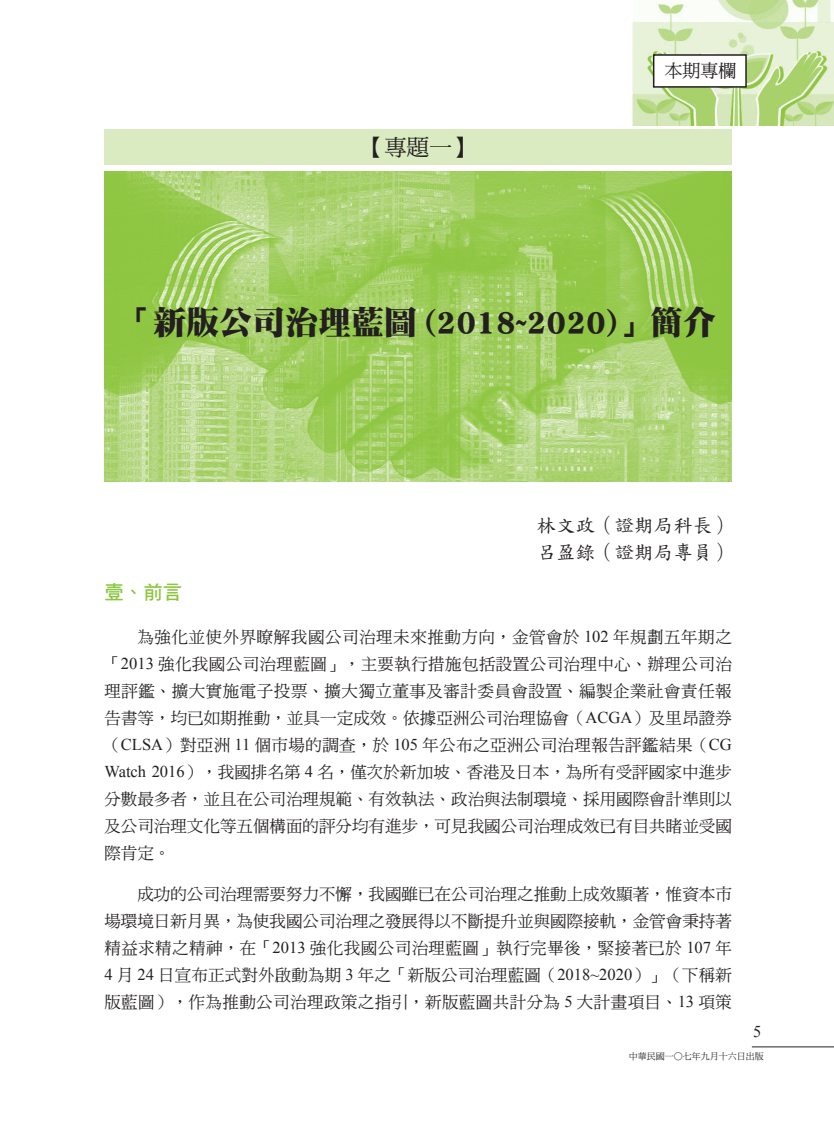
<style>
.page{position:relative;width:834px;height:1132px;background:#fff}
.page>*{position:absolute;margin:0;border:0;box-sizing:border-box;transform-origin:0 0}
.t1{font:33px "DF Ming Std W12";color:#231f20}
.t2{font:22.5px "DF Ming W5 WINP BF";color:#231f20}
.t3{font:19.5px/27px "DF Kai Shu W5 HKSCS U";color:#231f20}
.t4{font:19.5px "DF Hei Std W7";color:#8bc63e}
.t5{font:18px "DF Ming W5 WIN BF";color:#231f20}
.t6{font:16.5px/27px "DF Ming W5 WINP BF";letter-spacing:.005em;color:#231f20;text-align:justify}
.t7{font:16.5px "Times New Roman";color:#231f20}
.t8{font:9px "DF Ming W5 WINP BF";color:#231f20}
.s1{font-family:"Times New Roman"}
</style>
<div class="page">
<hr style="left:751px;top:1046px;width:82px;height:1px;background:#231f20">
<img style="left:632px;top:0;width:201px;height:125px">
<div style="left:652px;top:54px;width:94px;height:34px;background:#fff;border:2px solid #231f20"></div>
<div style="left:104px;top:130px;width:627px;height:35px;background:#daeac1"></div>
<img style="left:104px;top:171px;width:627px;height:310px">
<h2 class="t2" style="left:362px;top:136px;width:114px">【專題一】</h2>
<p class="t5" style="left:664px;top:62px;width:73px">本期專欄</p>
<h1 class="t1" style="left:120px;top:304px;width:597px">「新版公司治理藍圖 (2018~2020)」簡介</h1>
<p class="t3" style="left:536px;top:511px;width:196px">林文政（證期局科長）呂盈錄（證期局專員）</p>
<p class="t4" style="left:104px;top:580px;width:79px">壹、前言</p>
<p class="t6" style="left:104px;top:623px;width:629px;text-indent:33px">為強化並使外界瞭解我國公司治理未來推動方向，金管會於 <span class="s1">102</span> 年規劃五年期之「<span class="s1">2013</span> 強化我國公司治理藍圖」，主要執行措施包括設置公司治理中心、辦理公司治理評鑑、擴大實施電子投票、擴大獨立董事及審計委員會設置、編製企業社會責任報告書等，均已如期推動，並具一定成效。依據亞洲公司治理協會（<span class="s1">ACGA</span>）及里昂證券（<span class="s1">CLSA</span>）對亞洲 <span class="s1">11</span> 個市場的調查，於 <span class="s1">105</span> 年公布之亞洲公司治理報告評鑑結果（<span class="s1">CG Watch 2016</span>），我國排名第 <span class="s1">4</span> 名，僅次於新加坡、香港及日本，為所有受評國家中進步分數最多者，並且在公司治理規範、有效執法、政治與法制環境、採用國際會計準則以及公司治理文化等五個構面的評分均有進步，可見我國公司治理成效已有目共睹並受國際肯定。</p>
<p class="t6" style="left:104px;top:880px;width:629px;text-indent:33px">成功的公司治理需要努力不懈，我國雖已在公司治理之推動上成效顯著，惟資本市場環境日新月異，為使我國公司治理之發展得以不斷提升並與國際接軌，金管會秉持著精益求精之精神，在「<span class="s1">2013</span> 強化我國公司治理藍圖」執行完畢後，緊接著已於 <span class="s1">107</span> 年<span class="s1">4</span> 月 <span class="s1">24</span> 日宣布正式對外啟動為期 <span class="s1">3</span> 年之「新版公司治理藍圖（<span class="s1">2018~2020</span>）」（下稱新版藍圖），作為推動公司治理政策之指引，新版藍圖共計分為 <span class="s1">5</span> 大計畫項目、<span class="s1">13</span> 項策</p>
<p class="t7" style="left:753px;top:1019px;width:10px">5</p>
<p class="t8" style="left:628px;top:1051px;width:136px">中華民國一○七年九月十六日出版</p>
</div>
